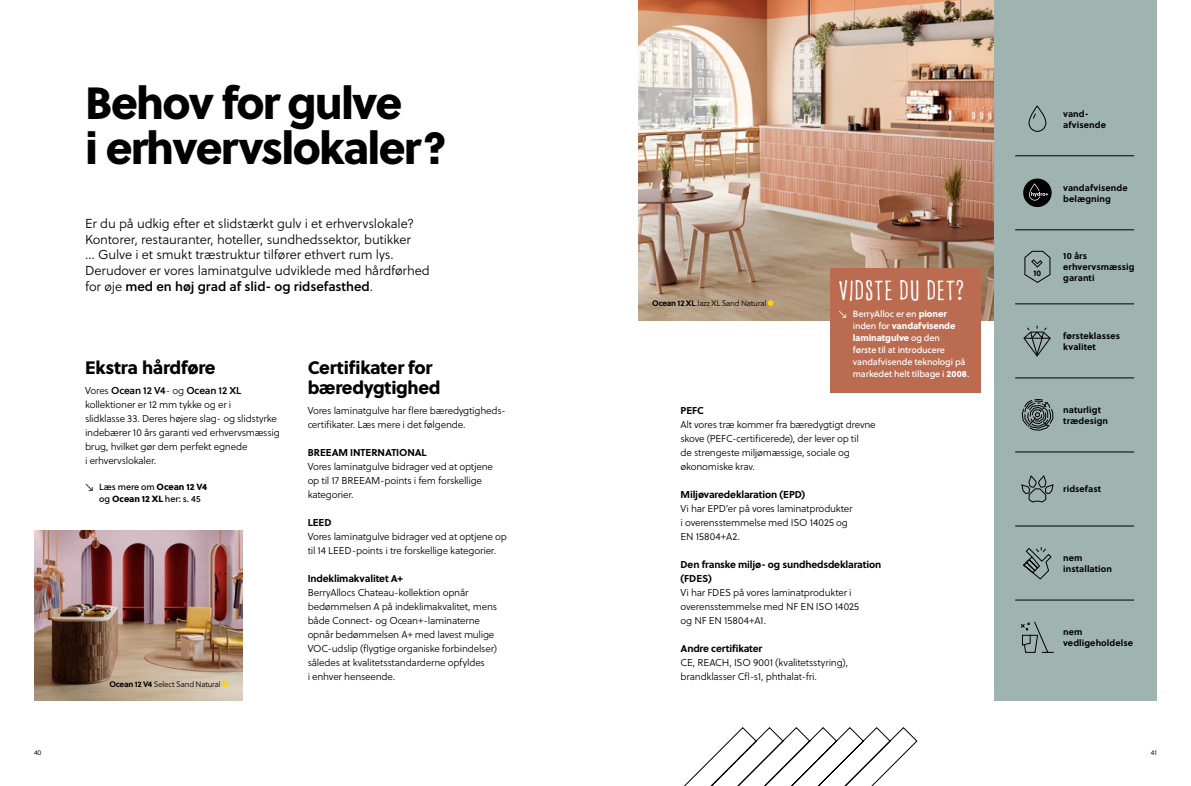
<style>
.page{position:relative;width:1191px;height:786px;background:#fff}
.page>*{position:absolute;margin:0;border:0;box-sizing:border-box;transform-origin:0 0}
.t1{font:45px/45px "Soleil Xb";letter-spacing:-.04em;color:#000}
.t2{font:30px "Goodlife Sans Condensed";letter-spacing:-.015em;color:#fff}
.t3{font:18px/20px "Soleil Xb";letter-spacing:-.015em;color:#000}
.t4{font:13px/15.6px "Soleil Lt";letter-spacing:-.01em;color:#000}
.t5{font:13px "Soleil Sb";letter-spacing:-.005em;color:#000}
.t6{font:10px/14px "Soleil Lt";letter-spacing:-.02em;color:#000}
.t7{font:700 10px/14px "Soleil";letter-spacing:-.015em;color:#000}
.t8{font:10px "Soleil Sb";letter-spacing:-.02em;color:#000}
.t9{font:700 9px/11px "Soleil";letter-spacing:.01em;color:#000}
.t10{font:9px/12px "Soleil Bk";letter-spacing:-.01em;color:#fff}
.t11{font:9px/12px "Soleil Bk";letter-spacing:-.01em;color:#000}
.t12{font:9px/12px "Soleil Xb";letter-spacing:-.01em;color:#fff}
.t13{font:700 8.2px "Soleil";color:#000}
.t14{font:8px "Soleil Lt";letter-spacing:-.03em;color:#000}
.s1{font-family:"Soleil Lt"}
.s2{font-family:"Soleil Xb"}
.s3{font-family:"Soleil";font-weight:700}
.s4{font-family:"Soleil Bk"}
</style>
<div class="page">
<img style="left:638px;top:0;width:356px;height:320px">
<div style="left:994px;top:0;width:162px;height:700px;background:#9fb4b1"></div>
<svg style="left:1023px;top:325px;width:28px;height:32px"></svg>
<svg style="left:1024px;top:250px;width:26px;height:33px"></svg>
<svg style="left:1021px;top:475px;width:32px;height:27px"></svg>
<svg style="left:1021px;top:399px;width:32px;height:31px"></svg>
<svg style="left:1028px;top:106px;width:18px;height:26px"></svg>
<hr style="left:1015px;top:303px;width:119px;height:1px;background:#000">
<hr style="left:1015px;top:377px;width:119px;height:1px;background:#000">
<hr style="left:1015px;top:451px;width:119px;height:1px;background:#000">
<hr style="left:1015px;top:229px;width:119px;height:1px;background:#000">
<hr style="left:1015px;top:155px;width:119px;height:1px;background:#000">
<svg style="left:1021px;top:621px;width:33px;height:32px"></svg>
<svg style="left:1023px;top:547px;width:29px;height:32px"></svg>
<hr style="left:1015px;top:525px;width:119px;height:1px;background:#000">
<hr style="left:1015px;top:599px;width:119px;height:1px;background:#000">
<div style="left:1023px;top:178px;width:28px;height:29px;background:#000;border-radius:50%"></div>
<svg style="left:1029px;top:183px;width:19px;height:17px"></svg>
<svg style="left:767px;top:300px;width:6px;height:6px"></svg>
<img style="left:34px;top:530px;width:208px;height:170px">
<svg style="left:222px;top:680px;width:6px;height:6px"></svg>
<svg style="left:685px;top:727px;width:233px;height:58px"></svg>
<div style="left:830px;top:268px;width:150px;height:125px;background:#ba6b50"></div>
<h1 class="t1" style="left:85px;top:78px;width:363px">Behov for gulve<br>i erhvervslokaler?</h1>
<p class="t4" style="left:85px;top:216px;width:346px">Er du på udkig efter et slidstærkt gulv i et erhvervslokale?<br>Kontorer, restauranter, hoteller, sundhedssektor, butikker<br>… Gulve i et smukt træstruktur tilfører ethvert rum lys.<br>Derudover er vores laminatgulve udviklede med hårdførhed</p>
<h3 class="t5" style="left:85px;top:276px;width:289px"><span class="s1">for øje</span> med en høj grad af slid- og ridsefasthed<span class="s1">.</span></h3>
<h3 class="t3" style="left:85px;top:357px;width:132px">Ekstra hårdføre</h3>
<p class="t8" style="left:85px;top:383px;width:158px"><span class="s1">Vores</span> Ocean 12 V4<span class="s1">- og</span> Ocean 12 XL</p>
<p class="t6" style="left:85px;top:397px;width:196px">kollektioner er 12 mm tykke og er i<br>slidklasse 33. Deres højere slag- og slidstyrke indebærer 10 års garanti ved erhvervsmæssig brug, hvilket gør dem perfekt egnede<br>i erhvervslokaler.</p>
<p class="t11" style="left:99px;top:480px;width:109px;text-indent:-14px">˃ Læs mere om <span class="s2">Ocean 12 V4 </span>og <span class="s2">Ocean 12 XL</span> her: s. 45</p>
<p class="t14" style="left:109px;top:678px;width:113px"><span class="s3">Ocean 12 V4</span> Select Sand Natural</p>
<h3 class="t3" style="left:308px;top:357px;width:134px">Certifikater for bæredygtighed</h3>
<p class="t6" style="left:308px;top:403px;width:200px">Vores laminatgulve har flere bæredygtigheds&shy;certifikater. Læs mere i det følgende.</p>
<p class="t7" style="left:308px;top:445px;width:121px">BREEAM INTERNATIONAL</p>
<p class="t6" style="left:308px;top:459px;width:187px">Vores laminatgulve bidrager ved at optjene op til 17 BREEAM-points i fem forskellige kategorier.</p>
<p class="t7" style="left:308px;top:515px;width:26px">LEED</p>
<p class="t6" style="left:308px;top:529px;width:201px">Vores laminatgulve bidrager ved at optjene op til 14 LEED-points i tre forskellige kategorier.</p>
<p class="t7" style="left:308px;top:571px;width:97px">Indeklimakvalitet A+</p>
<p class="t6" style="left:308px;top:585px;width:191px">BerryAllocs Chateau-kollektion opnår bedømmelsen A på indeklimakvalitet, mens både Connect- og Ocean+-laminaterne opnår bedømmelsen A+ med lavest mulige VOC-udslip (flygtige organiske forbindelser) således at kvalitetsstandarderne opfyldes<br>i enhver henseende.</p>
<p class="t14" style="left:652px;top:297px;width:116px"><span class="s3">Ocean 12 XL</span> Jazz XL Sand Natural</p>
<h2 class="t2" style="left:838px;top:273px;width:127px">VIDSTE DU DET?</h2>
<p class="t10" style="left:838px;top:307px;width:110px">˃ BerryAlloc er en <span class="s2">pioner</span></p>
<p class="t12" style="left:853px;top:319px;width:104px"><span class="s4">inden for</span> vandafvisende laminatgulve <span class="s4">og den</span></p>
<p class="t10" style="left:853px;top:343px;width:118px">første til at introducere vandafvisende teknologi på markedet helt tilbage i <span class="s2">2008</span>.</p>
<p class="t7" style="left:680px;top:402px;width:25px">PEFC</p>
<p class="t6" style="left:680px;top:417px;width:197px">Alt vores træ kommer fra bæredygtigt drevne skove (PEFC-certificerede), der lever op til<br>de strengeste miljømæssige, sociale og økonomiske krav.</p>
<p class="t7" style="left:680px;top:486px;width:126px">Miljøvaredeklaration (EPD)</p>
<p class="t6" style="left:680px;top:501px;width:174px">Vi har EPD’er på vores laminatprodukter i overensstemmelse med ISO 14025 og<br>EN 15804+A2.</p>
<p class="t7" style="left:680px;top:556px;width:202px">Den franske miljø- og sundhedsdeklaration (FDES)</p>
<p class="t6" style="left:680px;top:585px;width:180px">Vi har FDES på vores laminatprodukter i overensstemmelse med NF EN ISO 14025 og NF EN 15804+A1.</p>
<p class="t7" style="left:680px;top:640px;width:83px">Andre certifikater</p>
<p class="t6" style="left:680px;top:655px;width:169px">CE, REACH, ISO 9001 (kvalitetsstyring), brandklasser Cfl-s1, phthalat-fri.</p>
<p class="t9" style="left:1063px;top:107px;width:44px">vand&shy;afvisende</p>
<p class="t13" style="left:1033px;top:267px;width:9px">10</p>
<p class="t9" style="left:1063px;top:181px;width:66px">vandafvisende belægning</p>
<p class="t9" style="left:1063px;top:250px;width:73px">10 års erhvervsmæssig garanti</p>
<p class="t9" style="left:1063px;top:329px;width:58px">førsteklasses kvalitet</p>
<p class="t9" style="left:1063px;top:403px;width:47px">naturligt trædesign</p>
<p class="t9" style="left:1063px;top:483px;width:40px">ridsefast</p>
<p class="t9" style="left:1063px;top:551px;width:50px">nem installation</p>
<p class="t9" style="left:1063px;top:625px;width:71px">nem vedligeholdelse</p>
<p class="t14" style="left:34px;top:746px;width:9px">40</p>
<p class="t14" style="left:1150px;top:746px;width:7px">41</p>
</div>
